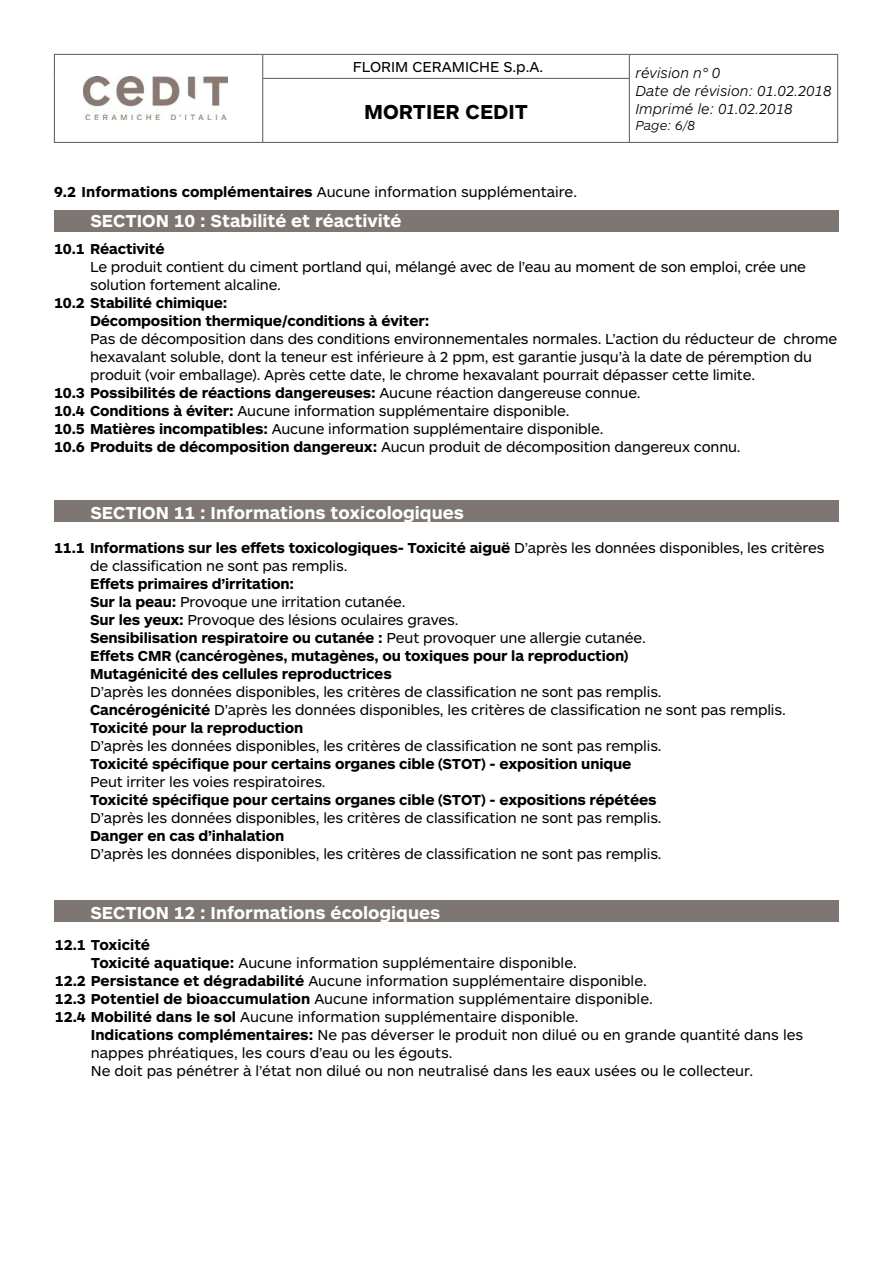
<style>
.page{position:relative;width:893px;height:1263px;background:#fff}
.page>*{position:absolute;margin:0;border:0;box-sizing:border-box;transform-origin:0 0}
.t1{font:700 21px "ARS Maquette Pro";color:#000}
.t2{font:700 18px "ARS Maquette Pro";color:#fff}
.t3{font:15px/18px "ARS Maquette Pro";letter-spacing:-.01em;color:#000}
.t4{font:700 15px/18px "ARS Maquette Pro";letter-spacing:-.01em;color:#000}
.t5{font:italic 300 15px/18px "ARS Maquette Pro";color:#000}
.t6{font:italic 300 13.5px "ARS Maquette Pro";color:#000}
.s1{font-weight:700}
.s2{font-weight:400}
</style>
<div class="page">
<div style="left:54px;top:900px;width:785px;height:22px;background:#7e7672"></div>
<div style="left:54px;top:500px;width:785px;height:22px;background:#7e7672"></div>
<div style="left:54px;top:210px;width:785px;height:21px;background:#7e7672"></div>
<hr style="left:54px;top:54px;width:209px;height:1px;background:#575756">
<svg style="left:54px;top:55px;width:1px;height:23px"></svg>
<hr style="left:54px;top:78px;width:1px;height:64px;background:#575756">
<hr style="left:54px;top:142px;width:209px;height:1px;background:#575756">
<hr style="left:263px;top:54px;width:366px;height:1px;background:#575756">
<svg style="left:262px;top:55px;width:1px;height:23px"></svg>
<hr style="left:629px;top:54px;width:209px;height:1px;background:#575756">
<svg style="left:629px;top:55px;width:1px;height:23px"></svg>
<svg style="left:837px;top:55px;width:1px;height:23px"></svg>
<hr style="left:837px;top:78px;width:1px;height:64px;background:#575756">
<hr style="left:629px;top:142px;width:209px;height:1px;background:#575756">
<hr style="left:262px;top:78px;width:368px;height:1px;background:#575756">
<hr style="left:262px;top:79px;width:1px;height:63px;background:#575756">
<hr style="left:629px;top:79px;width:1px;height:63px;background:#575756">
<hr style="left:263px;top:142px;width:366px;height:1px;background:#575756">
<img style="left:84px;top:77px;width:143px;height:43px">
<p class="t3" style="left:353px;top:57px;width:192px">FLORIM CERAMICHE S.p.A.</p>
<p class="t5" style="left:635px;top:63px;width:198px">révision n° 0<br>Date de révision: 01.02.2018<br>Imprimé le: 01.02.2018</p>
<p class="t6" style="left:635px;top:117px;width:61px">Page: 6/8</p>
<h1 class="t1" style="left:364px;top:98px;width:165px">MORTIER CEDIT</h1>
<p class="t3" style="left:54px;top:182px;width:525px"><span class="s1">9.2 Informations complémentaires</span> Aucune information supplémentaire.</p>
<p class="t2" style="left:90px;top:209px;width:313px">SECTION 10 : Stabilité et réactivité</p>
<p class="t4" style="left:54px;top:239px;width:112px">10.1 Réactivité</p>
<p class="t3" style="left:90px;top:257px;width:717px">Le produit contient du ciment portland qui, mélangé avec de l’eau au moment de son emploi, crée une solution fortement alcaline.</p>
<p class="t4" style="left:90px;top:293px;width:341px;text-indent:-36px">10.2 Stabilité chimique:<br>Décomposition thermique/conditions à éviter:</p>
<p class="t3" style="left:90px;top:329px;width:749px">Pas de décomposition dans des conditions environnementales normales. L’action du réducteur de chrome</p>
<p class="t3" style="left:90px;top:347px;width:724px">hexavalant soluble, dont la teneur est inférieure à 2 ppm, est garantie jusqu’à la date de péremption du</p>
<p class="t3" style="left:90px;top:365px;width:666px">produit (voir emballage). Après cette date, le chrome hexavalant pourrait dépasser cette limite.</p>
<p class="t4" style="left:54px;top:383px;width:588px">10.3 Possibilités de réactions dangereuses: <span class="s2">Aucune réaction dangereuse connue.</span></p>
<p class="t3" style="left:54px;top:401px;width:517px"><span class="s1">10.4 Conditions à éviter:</span> Aucune information supplémentaire disponible.</p>
<p class="t3" style="left:54px;top:419px;width:551px"><span class="s1">10.5 Matières incompatibles:</span> Aucune information supplémentaire disponible.</p>
<p class="t3" style="left:54px;top:437px;width:688px"><span class="s1">10.6 Produits de décomposition dangereux:</span> Aucun produit de décomposition dangereux connu.</p>
<p class="t2" style="left:90px;top:501px;width:375px">SECTION 11 : Informations toxicologiques</p>
<p class="t3" style="left:90px;top:538px;width:736px;text-indent:-36px"><span class="s1">11.1 Informations sur les effets toxicologiques- Toxicité aiguë</span> D’après les données disponibles, les critères de classification ne sont pas remplis.</p>
<p class="t4" style="left:90px;top:574px;width:557px">Effets primaires d’irritation:<br>Sur la peau: <span class="s2">Provoque une irritation cutanée.<br></span>Sur les yeux: <span class="s2">Provoque des lésions oculaires graves.<br></span>Sensibilisation respiratoire ou cutanée : <span class="s2">Peut provoquer une allergie cutanée.<br></span>Effets CMR (cancérogènes, mutagènes, ou toxiques pour la reproduction)<br>Mutagénicité des cellules reproductrices</p>
<p class="t3" style="left:90px;top:682px;width:697px">D’après les données disponibles, les critères de classification ne sont pas remplis.<br><span class="s1">Cancérogénicité</span> D’après les données disponibles, les critères de classification ne sont pas remplis.<br><span class="s1">Toxicité pour la reproduction</span></p>
<p class="t3" style="left:90px;top:736px;width:573px">D’après les données disponibles, les critères de classification ne sont pas remplis.</p>
<p class="t4" style="left:90px;top:754px;width:543px">Toxicité spécifique pour certains organes cible (STOT) - exposition unique</p>
<p class="t3" style="left:90px;top:772px;width:237px">Peut irriter les voies respiratoires.</p>
<p class="t4" style="left:90px;top:790px;width:568px">Toxicité spécifique pour certains organes cible (STOT) - expositions répétées</p>
<p class="t3" style="left:90px;top:808px;width:573px">D’après les données disponibles, les critères de classification ne sont pas remplis.</p>
<p class="t4" style="left:90px;top:826px;width:196px">Danger en cas d’inhalation</p>
<p class="t3" style="left:90px;top:844px;width:573px">D’après les données disponibles, les critères de classification ne sont pas remplis.</p>
<p class="t2" style="left:90px;top:900px;width:351px">SECTION 12 : Informations écologiques</p>
<p class="t4" style="left:55px;top:935px;width:97px">12.1 Toxicité</p>
<p class="t3" style="left:91px;top:953px;width:488px"><span class="s1">Toxicité aquatique:</span> Aucune information supplémentaire disponible.</p>
<p class="t3" style="left:55px;top:971px;width:594px"><span class="s1">12.2 Persistance et dégradabilité</span> Aucune information supplémentaire disponible.</p>
<p class="t3" style="left:55px;top:989px;width:600px"><span class="s1">12.3 Potentiel de bioaccumulation</span> Aucune information supplémentaire disponible.</p>
<p class="t3" style="left:55px;top:1007px;width:525px"><span class="s1">12.4 Mobilité dans le sol</span> Aucune information supplémentaire disponible.</p>
<p class="t3" style="left:91px;top:1025px;width:714px"><span class="s1">Indications complémentaires:</span> Ne pas déverser le produit non dilué ou en grande quantité dans les</p>
<p class="t3" style="left:91px;top:1043px;width:363px">nappes phréatiques, les cours d’eau ou les égouts.</p>
<p class="t3" style="left:91px;top:1061px;width:664px">Ne doit pas pénétrer à l’état non dilué ou non neutralisé dans les eaux usées ou le collecteur.</p>
</div>
